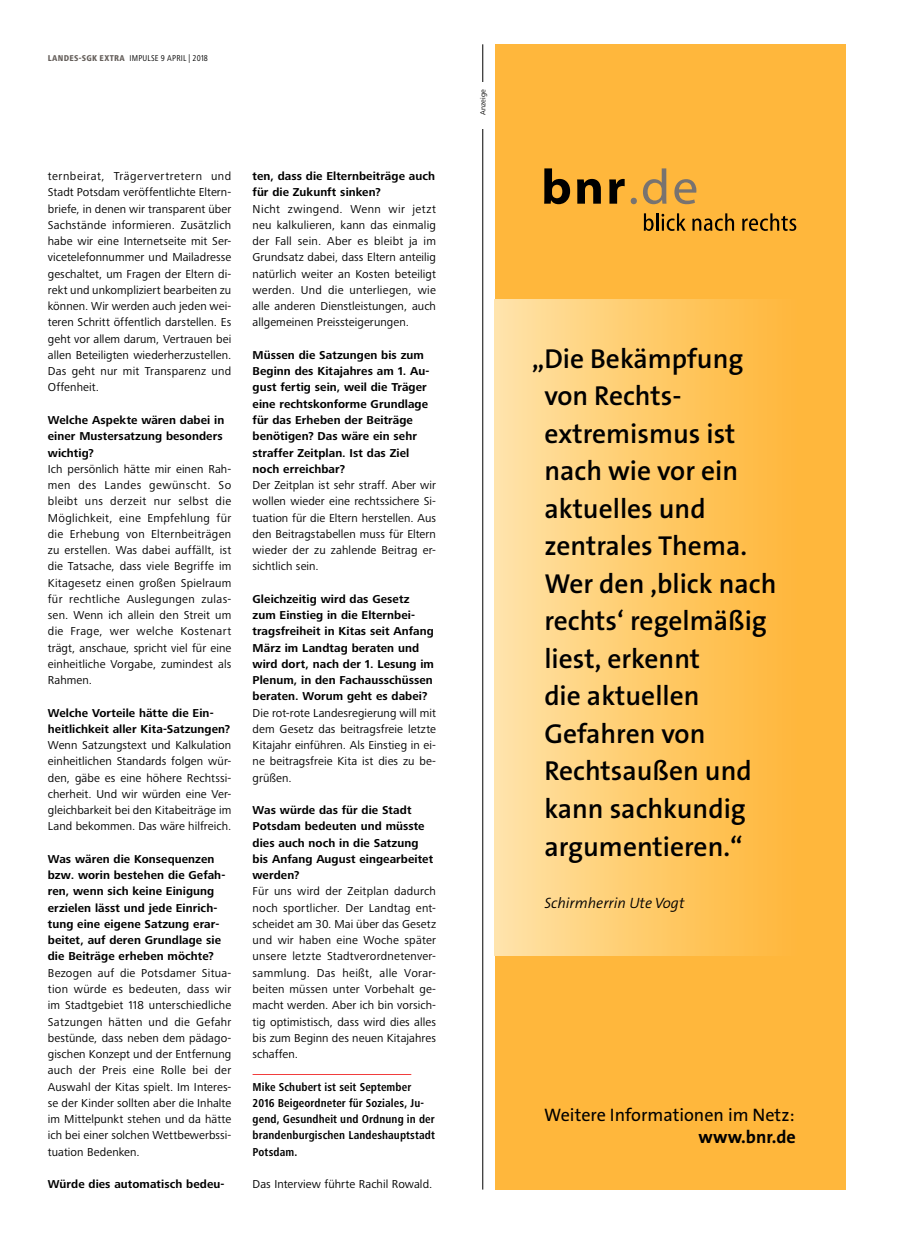
<style>
.page{position:relative;width:904px;height:1241px;background:#fff}
.page>*{position:absolute;margin:0;border:0;box-sizing:border-box;transform-origin:0 0}
.t1{font:600 27.5px/37.5px "The Sans B6";color:#000}
.t2{font:18.12px "The Sans B5 Plain";color:#000}
.t3{font:700 18.12px "The Sans B7";color:#000}
.t4{font:italic 300 15px "The Sans B4";color:#000}
.t5{font:11.88px/16.2px "Frutiger Next Pro";letter-spacing:.01em;color:#000;text-align:justify}
.t6{font:700 11.88px/16.2px "Frutiger Next Pro";letter-spacing:.005em;color:#000}
.t7{font:700 condensed 11.88px/16.2px "Frutiger Next Pro";letter-spacing:.01em;color:#000}
.t8{font:condensed 8.75px "Frutiger Next Pro";letter-spacing:.02em;color:#000}
.t9{font:7.5px "Frutiger Next Pro";color:#000}
.s1{font-weight:800;color:#66605c}
</style>
<div class="page">
<hr style="left:252px;top:1073px;width:159px;height:1px;background:#f13d3d">
<div style="left:494px;top:44px;width:351px;height:1145px;background:#ffb73c"></div>
<svg style="left:643px;top:213px;width:42px;height:18px"></svg>
<svg style="left:692px;top:213px;width:42px;height:18px"></svg>
<svg style="left:742px;top:213px;width:54px;height:18px"></svg>
<svg style="left:544px;top:168px;width:26px;height:36px"></svg>
<svg style="left:577px;top:179px;width:24px;height:25px"></svg>
<svg style="left:609px;top:179px;width:15px;height:25px"></svg>
<svg style="left:630px;top:198px;width:7px;height:6px"></svg>
<svg style="left:643px;top:168px;width:23px;height:36px"></svg>
<svg style="left:674px;top:179px;width:22px;height:25px"></svg>
<div style="left:494px;top:299px;width:302px;height:656px;background:linear-gradient(to right,#ffe3a7,#ffb637)"></div>
<hr style="left:482px;top:44px;width:1px;height:1145px;background:#000">
<div style="left:478px;top:83px;width:14px;height:46px;background:#fff"></div>
<p class="t8" style="left:48px;top:53px;width:162px"><span class="s1">LANDES-SGK EXTRA</span> IMPULSE 9 APRIL | 2018</p>
<p class="t5" style="left:48px;top:168px;width:185px">ternbeirat, Trägervertretern und Stadt Potsdam veröffentlichte Eltern&shy;briefe, in denen wir transparent über Sachstände informieren. Zusätzlich habe wir eine Internetseite mit Ser&shy;vicetelefonnummer und Mailadresse geschaltet, um Fragen der Eltern di&shy;rekt und unkompliziert bearbeiten zu können. Wir werden auch jeden wei&shy;teren Schritt öffentlich darstellen. Es geht vor allem darum, Vertrauen bei allen Beteiligten wiederherzustellen.<br>Das geht nur mit Transparenz und Offenheit.</p>
<p class="t6" style="left:48px;top:412px;width:178px">Welche Aspekte wären dabei in einer Mustersatzung besonders wichtig?</p>
<p class="t5" style="left:48px;top:460px;width:185px">Ich persönlich hätte mir einen Rah&shy;men des Landes gewünscht. So bleibt uns derzeit nur selbst die Möglichkeit, eine Empfehlung für die Erhebung von Elternbeiträgen zu erstellen. Was dabei auffällt, ist die Tatsache, dass viele Begriffe im Kitagesetz einen großen Spielraum für rechtliche Auslegungen zulas&shy;sen. Wenn ich allein den Streit um die Frage, wer welche Kostenart trägt, anschaue, spricht viel für eine einheitliche Vorgabe, zumindest als Rahmen.</p>
<p class="t6" style="left:48px;top:704px;width:184px">Welche Vorteile hätte die Ein&shy;heitlichkeit aller Kita-Satzungen?</p>
<p class="t5" style="left:48px;top:737px;width:185px">Wenn Satzungstext und Kalkulation einheitlichen Standards folgen wür&shy;den, gäbe es eine höhere Rechtssi&shy;cherheit. Und wir würden eine Ver&shy;gleichbarkeit bei den Kitabeiträge im Land bekommen. Das wäre hilfreich.</p>
<p class="t6" style="left:48px;top:850px;width:179px">Was wären die Konsequenzen bzw. worin bestehen die Gefah&shy;ren, wenn sich keine Einigung erzielen lässt und jede Einrich&shy;tung eine eigene Satzung erar&shy;beitet, auf deren Grundlage sie die Beiträge erheben möchte?</p>
<p class="t5" style="left:48px;top:964px;width:185px">Bezogen auf die Potsdamer Situa&shy;tion würde es bedeuten, dass wir im Stadtgebiet 118 unterschiedliche Satzungen hätten und die Gefahr bestünde, dass neben dem pädago&shy;gischen Konzept und der Entfernung auch der Preis eine Rolle bei der Auswahl der Kitas spielt. Im Interes&shy;se der Kinder sollten aber die Inhalte im Mittelpunkt stehen und da hätte ich bei einer solchen Wettbewerbssi&shy;tuation Bedenken.</p>
<p class="t6" style="left:48px;top:1175px;width:178px">Würde dies automatisch bedeu-</p>
<p class="t6" style="left:252px;top:168px;width:184px">ten, dass die Elternbeiträge auch für die Zukunft sinken?</p>
<p class="t5" style="left:252px;top:200px;width:185px">Nicht zwingend. Wenn wir jetzt neu kalkulieren, kann das einmalig der Fall sein. Aber es bleibt ja im Grundsatz dabei, dass Eltern anteilig natürlich weiter an Kosten beteiligt werden. Und die unterliegen, wie alle anderen Dienstleistungen, auch allgemeinen Preissteigerungen.</p>
<p class="t6" style="left:252px;top:347px;width:178px">Müssen die Satzungen bis zum<br>Beginn des Kitajahres am 1. Au&shy;gust fertig sein, weil die Träger eine rechtskonforme Grundlage für das Erheben der Beiträge benötigen? Das wäre ein sehr straffer Zeitplan. Ist das Ziel noch erreichbar?</p>
<p class="t5" style="left:252px;top:477px;width:185px">Der Zeitplan ist sehr straff. Aber wir wollen wieder eine rechtssichere Si&shy;tuation für die Eltern herstellen. Aus den Beitragstabellen muss für Eltern wieder der zu zahlende Beitrag er&shy;sichtlich sein.</p>
<p class="t6" style="left:252px;top:590px;width:183px">Gleichzeitig wird das Gesetz zum Einstieg in die Elternbei&shy;tragsfreiheit in Kitas seit Anfang<br>März im Landtag beraten und wird dort, nach der 1. Lesung im<br>Plenum, in den Fachausschüssen beraten. Worum geht es dabei?</p>
<p class="t5" style="left:252px;top:704px;width:185px">Die rot-rote Landesregierung will mit dem Gesetz das beitragsfreie letzte Kitajahr einführen. Als Einstieg in ei&shy;ne beitragsfreie Kita ist dies zu be&shy;grüßen.</p>
<p class="t6" style="left:252px;top:802px;width:182px">Was würde das für die Stadt<br>Potsdam bedeuten und müsste dies auch noch in die Satzung bis Anfang August eingearbeitet werden?</p>
<p class="t5" style="left:252px;top:883px;width:185px">Für uns wird der Zeitplan dadurch noch sportlicher. Der Landtag ent&shy;scheidet am 30. Mai über das Gesetz und wir haben eine Woche später unsere letzte Stadtverordnetenver&shy;sammlung. Das heißt, alle Vorar&shy;beiten müssen unter Vorbehalt ge&shy;macht werden. Aber ich bin vorsich&shy;tig optimistisch, dass wird dies alles bis zum Beginn des neuen Kitajahres schaffen.</p>
<p class="t7" style="left:252px;top:1078px;width:184px">Mike Schubert ist seit September<br>2016 Beigeordneter für Soziales, Ju&shy;gend, Gesundheit und Ordnung in der brandenburgischen Landeshauptstadt<br>Potsdam.</p>
<p class="t5" style="left:252px;top:1175px;width:181px">Das Interview führte Rachil Rowald.</p>
<p class="t9" style="left:478px;top:115px;width:27px;rotate:-90deg">Anzeige</p>
<h1 class="t1" style="left:544px;top:340px;width:234px;text-indent:-13px">„Die Bekämpfung von Rechts&shy;extremismus ist nach wie vor ein aktuelles und zentrales Thema.<br>Wer den ,blick nach rechts‘ regelmäßig liest, erkennt<br>die aktuellen<br>Gefahren von<br>Rechtsaußen und kann sachkundig argumentieren.“</h1>
<p class="t4" style="left:544px;top:894px;width:142px">Schirmherrin Ute Vogt</p>
<h2 class="t2" style="left:544px;top:1105px;width:252px">Weitere Informationen im Netz:</h2>
<h2 class="t3" style="left:698px;top:1126px;width:99px">www.bnr.de</h2>
</div>
